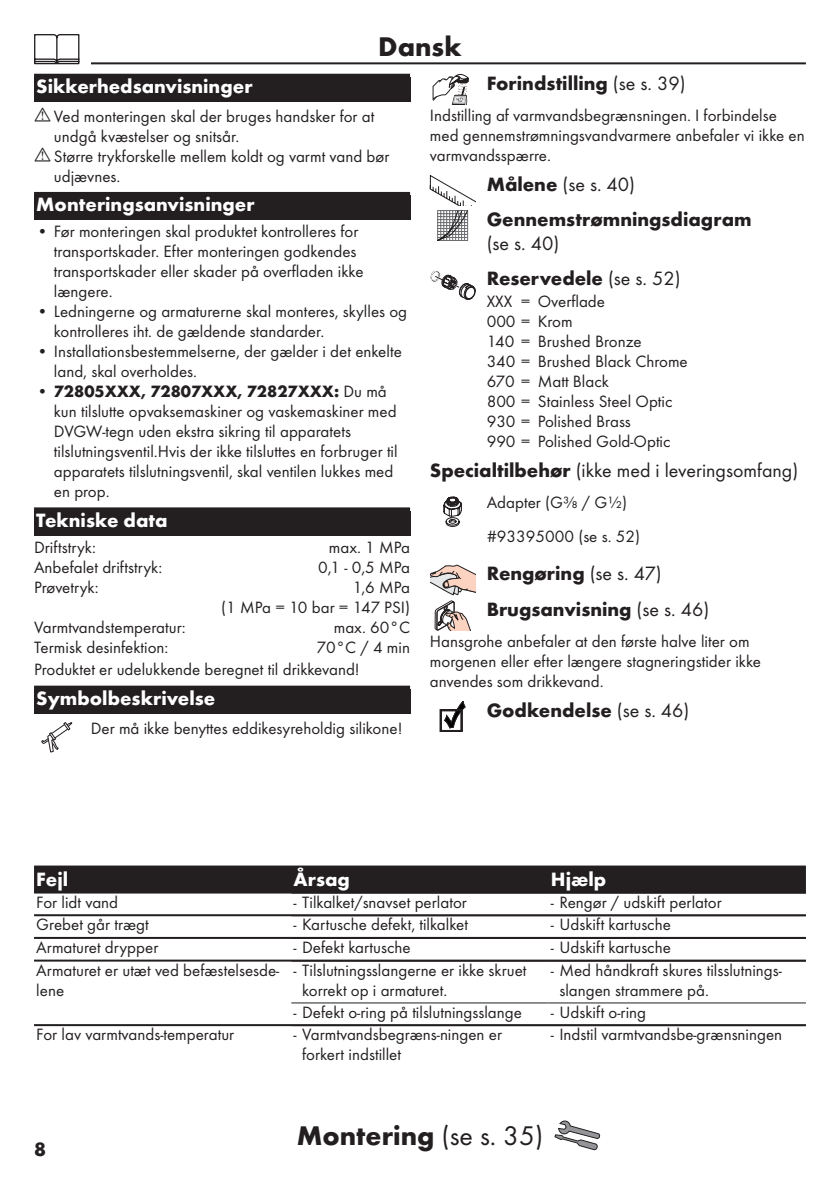
<style>
.page{position:relative;width:840px;height:1191px;background:#fff}
.page>*{position:absolute;margin:0;border:0;box-sizing:border-box;transform-origin:0 0}
.Montage_mit_Symbol_DK{font:700 28px "Futura TOT";color:#231f20}
.Sprache_Rahmenwechsel_DK{font:700 28px "Futura TOT";color:#231f20}
.Ueberschrift_Grafik_DK{font:700 20px/24px "Futura TOT";color:#231f20}
.Ueberschrift_DK{font:700 20px "Futura TOT";color:#fff}
.Ueberschrift_Grafik__folgeText_DK{font:700 20px "Futura TOT";color:#231f20}
.Ueberschrift_nach_Grafik_DK{font:20px "Futura TOT Boo";color:#231f20}
.Ueberschrift___DK{font:700 20px "Futura TOT";color:#fff}
.Ueberschrift_o_Absatz_Grafik_DK{font:700 20px "Futura TOT";color:#231f20}
.Ueberschrift_Grafik_DK-2{font:20px "Futura TOT Boo";color:#231f20}
.Tabelle_Kopf_DK{font:700 20px "Futura TOT";color:#fff}
.Normaltext_nach_Grafik_DK{font:17px/20px "Futura TOT Boo";color:#231f20}
.Techn__Daten_DK{font:17px "Futura TOT Boo";color:#231f20}
.Farbe_DK{font:17px "Futura TOT Boo";color:#231f20}
.Tabelle_Spalte_DK{font:17px/20px "Futura TOT Boo";color:#231f20}
.Normaltext_Grafik_DK{font:17px "Futura TOT Boo";color:#231f20}
.Normaltext_DK{font:17px "Futura TOT Boo";color:#231f20}
.s1{font-family:"Futura TOT";font-weight:700}
.s2{font-family:"Futura TOT Boo";font-weight:400}
</style>
<div class="page">
<hr style="left:34px;top:62px;width:771px;height:2px;background:#231f20">
<div style="left:23px;top:34px;width:68px;height:34px;background:#fff"></div>
<svg style="left:34px;top:34px;width:45px;height:30px"></svg>
<svg style="left:554px;top:1120px;width:45px;height:30px"></svg>
<div style="left:34px;top:74px;width:376px;height:28px;background:#231f20"></div>
<div style="left:34px;top:192px;width:376px;height:28px;background:#231f20"></div>
<div style="left:34px;top:507px;width:376px;height:28px;background:#231f20"></div>
<div style="left:34px;top:689px;width:376px;height:25px;background:#231f20"></div>
<div style="left:34px;top:685px;width:376px;height:28px;background:#231f20"></div>
<svg style="left:41px;top:722px;width:32px;height:30px"></svg>
<svg style="left:432px;top:74px;width:36px;height:31px"></svg>
<svg style="left:429px;top:175px;width:46px;height:66px"></svg>
<svg style="left:430px;top:271px;width:45px;height:29px"></svg>
<svg style="left:443px;top:496px;width:19px;height:31px"></svg>
<svg style="left:430px;top:565px;width:45px;height:65px"></svg>
<svg style="left:440px;top:701px;width:25px;height:30px"></svg>
<div style="left:34px;top:865px;width:771px;height:26px;background:#231f20"></div>
<hr style="left:34px;top:891px;width:771px;height:2px;background:#231f20">
<hr style="left:34px;top:914px;width:771px;height:2px;background:#231f20">
<hr style="left:34px;top:937px;width:771px;height:2px;background:#231f20">
<hr style="left:34px;top:959px;width:771px;height:2px;background:#231f20">
<hr style="left:291px;top:1002px;width:257px;height:1px;background:#231f20">
<hr style="left:548px;top:1002px;width:257px;height:1px;background:#231f20">
<hr style="left:34px;top:1024px;width:771px;height:2px;background:#231f20">
<p class="Sprache_Rahmenwechsel_DK" style="left:378px;top:29px;width:85px">Dansk</p>
<p class="Ueberschrift___DK" style="left:36px;top:74px;width:218px">Sikkerhedsanvisninger</p>
<p class="Normaltext_nach_Grafik_DK" style="left:54px;top:106px;width:322px">Ved monteringen skal der bruges handsker for at undgå kvæstelser og snitsår.</p>
<p class="Normaltext_nach_Grafik_DK" style="left:54px;top:146px;width:337px">Større trykforskelle mellem koldt og varmt vand bør udjævnes.</p>
<p class="Ueberschrift_DK" style="left:36px;top:192px;width:220px">Monteringsanvisninger</p>
<p class="Normaltext_nach_Grafik_DK" style="left:54px;top:221px;width:311px;text-indent:-17px">• Før monteringen skal produktet kontrolleres for transportskader. Efter monteringen godkendes transportskader eller skader på overfladen ikke længere.</p>
<p class="Normaltext_nach_Grafik_DK" style="left:54px;top:301px;width:354px;text-indent:-17px">• Ledningerne og armaturerne skal monteres, skylles og kontrolleres iht. de gældende standarder.</p>
<p class="Normaltext_nach_Grafik_DK" style="left:54px;top:341px;width:349px;text-indent:-17px">• Installationsbestemmelserne, der gælder i det enkelte land, skal overholdes.</p>
<p class="Normaltext_nach_Grafik_DK" style="left:54px;top:381px;width:345px;text-indent:-17px">• <span class="s1">72805XXX, 72807XXX, 72827XXX:</span> Du må kun tilslutte opvaksemaskiner og vaskemaskiner med DVGW-tegn uden ekstra sikring til apparatets tilslutningsventil.Hvis der ikke tilsluttes en forbruger til apparatets tilslutningsventil, skal ventilen lukkes med en prop.</p>
<p class="Ueberschrift_DK" style="left:36px;top:508px;width:133px">Tekniske data</p>
<p class="Techn__Daten_DK" style="left:34px;top:537px;width:63px">Driftstryk:</p>
<p class="Techn__Daten_DK" style="left:329px;top:537px;width:83px">max. 1 MPa</p>
<p class="Techn__Daten_DK" style="left:34px;top:557px;width:130px">Anbefalet driftstryk:</p>
<p class="Techn__Daten_DK" style="left:318px;top:557px;width:93px">0,1 - 0,5 MPa</p>
<p class="Techn__Daten_DK" style="left:34px;top:577px;width:66px">Prøvetryk:</p>
<p class="Techn__Daten_DK" style="left:352px;top:577px;width:59px">1,6 MPa</p>
<p class="Techn__Daten_DK" style="left:221px;top:597px;width:190px">(1 MPa = 10 bar = 147 PSI)</p>
<p class="Techn__Daten_DK" style="left:34px;top:617px;width:153px">Varmtvandstemperatur:</p>
<p class="Techn__Daten_DK" style="left:333px;top:617px;width:78px">max. 60°C</p>
<p class="Techn__Daten_DK" style="left:34px;top:637px;width:136px">Termisk desinfektion:</p>
<p class="Techn__Daten_DK" style="left:316px;top:637px;width:95px">70°C / 4 min</p>
<p class="Normaltext_DK" style="left:34px;top:659px;width:327px">Produktet er udelukkende beregnet til drikkevand!</p>
<p class="Ueberschrift_DK" style="left:36px;top:686px;width:180px">Symbolbeskrivelse</p>
<p class="Normaltext_Grafik_DK" style="left:91px;top:718px;width:313px">Der må ikke benyttes eddikesyreholdig silikone!</p>
<p class="Ueberschrift_Grafik__folgeText_DK" style="left:486px;top:70px;width:200px">Forindstilling <span class="s2">(se s. 39)</span></p>
<p class="Normaltext_nach_Grafik_DK" style="left:429px;top:105px;width:376px">Indstilling af varmvandsbegrænsningen. I forbindelse med gennemstrømningsvandvarmere anbefaler vi ikke en varmvandsspærre.</p>
<p class="Ueberschrift_Grafik_DK-2" style="left:486px;top:172px;width:150px"><span class="s1">Målene</span> (se s. 40)</p>
<p class="Ueberschrift_Grafik_DK" style="left:486px;top:207px;width:266px">Gennemstrømningsdiagram <span class="s2">(se s. 40)</span></p>
<p class="Ueberschrift_o_Absatz_Grafik_DK" style="left:486px;top:266px;width:195px">Reservedele <span class="s2">(se s. 52)</span></p>
<p class="Farbe_DK" style="left:486px;top:291px;width:120px">XXX = Overflade</p>
<p class="Farbe_DK" style="left:486px;top:311px;width:87px">000 = Krom</p>
<p class="Farbe_DK" style="left:486px;top:331px;width:156px">140 = Brushed Bronze</p>
<p class="Farbe_DK" style="left:486px;top:351px;width:202px">340 = Brushed Black Chrome</p>
<p class="Farbe_DK" style="left:486px;top:371px;width:124px">670 = Matt Black</p>
<p class="Farbe_DK" style="left:486px;top:391px;width:187px">800 = Stainless Steel Optic</p>
<p class="Farbe_DK" style="left:486px;top:411px;width:146px">930 = Polished Brass</p>
<p class="Farbe_DK" style="left:486px;top:431px;width:185px">990 = Polished Gold-Optic</p>
<p class="Ueberschrift_nach_Grafik_DK" style="left:429px;top:458px;width:369px"><span class="s1">Specialtilbehør</span> (ikke med i leveringsomfang)</p>
<p class="Normaltext_Grafik_DK" style="left:486px;top:492px;width:142px">Adapter (G⅜ / G½)</p>
<p class="Normaltext_Grafik_DK" style="left:486px;top:526px;width:155px">#93395000 (se s. 52)</p>
<p class="Ueberschrift_Grafik_DK" style="left:486px;top:561px;width:176px">Rengøring <span class="s2">(se s. 47)</span></p>
<p class="Ueberschrift_Grafik__folgeText_DK" style="left:486px;top:596px;width:224px">Brugsanvisning <span class="s2">(se s. 46)</span></p>
<p class="Normaltext_nach_Grafik_DK" style="left:429px;top:631px;width:332px">Hansgrohe anbefaler at den første halve liter om morgenen eller efter længere stagneringstider ikke anvendes som drikkevand.</p>
<p class="Ueberschrift_Grafik_DK" style="left:486px;top:698px;width:204px">Godkendelse <span class="s2">(se s. 46)</span></p>
<p class="Tabelle_Kopf_DK" style="left:36px;top:866px;width:33px">Fejl</p>
<p class="Tabelle_Kopf_DK" style="left:293px;top:866px;width:58px">Årsag</p>
<p class="Tabelle_Kopf_DK" style="left:550px;top:866px;width:57px">Hjælp</p>
<p class="Tabelle_Spalte_DK" style="left:36px;top:892px;width:83px">For lidt vand</p>
<p class="Normaltext_nach_Grafik_DK" style="left:293px;top:892px;width:175px">- Tilkalket/snavset perlator</p>
<p class="Normaltext_nach_Grafik_DK" style="left:550px;top:892px;width:172px">- Rengør / udskift perlator</p>
<p class="Tabelle_Spalte_DK" style="left:36px;top:914px;width:114px">Grebet går trægt</p>
<p class="Normaltext_nach_Grafik_DK" style="left:293px;top:914px;width:176px">- Kartusche defekt, tilkalket</p>
<p class="Normaltext_nach_Grafik_DK" style="left:550px;top:914px;width:121px">- Udskift kartusche</p>
<p class="Tabelle_Spalte_DK" style="left:36px;top:937px;width:123px">Armaturet drypper</p>
<p class="Normaltext_nach_Grafik_DK" style="left:293px;top:937px;width:119px">- Defekt kartusche</p>
<p class="Normaltext_nach_Grafik_DK" style="left:550px;top:937px;width:121px">- Udskift kartusche</p>
<p class="Tabelle_Spalte_DK" style="left:36px;top:960px;width:244px">Armaturet er utæt ved befæstelsesde&shy;lene</p>
<p class="Normaltext_nach_Grafik_DK" style="left:302px;top:960px;width:226px;text-indent:-9px">- Tilslutningsslangerne er ikke skruet korrekt op i armaturet.</p>
<p class="Normaltext_nach_Grafik_DK" style="left:559px;top:960px;width:224px;text-indent:-9px">- Med håndkraft skures tilsslutnings&shy;slangen strammere på.</p>
<p class="Normaltext_nach_Grafik_DK" style="left:293px;top:1001px;width:230px">- Defekt o-ring på tilslutningsslange</p>
<p class="Normaltext_nach_Grafik_DK" style="left:550px;top:1001px;width:97px">- Udskift o-ring</p>
<p class="Tabelle_Spalte_DK" style="left:36px;top:1024px;width:199px">For lav varmtvands-temperatur</p>
<p class="Normaltext_nach_Grafik_DK" style="left:302px;top:1024px;width:201px;text-indent:-9px">- Varmtvandsbegræns-ningen er forkert indstillet</p>
<p class="Normaltext_nach_Grafik_DK" style="left:550px;top:1024px;width:233px">- Indstil varmtvandsbe-grænsningen</p>
<p class="Ueberschrift_Grafik_DK" style="left:34px;top:1136px;width:13px">8</p>
<p class="Montage_mit_Symbol_DK" style="left:296px;top:1118px;width:248px">Montering <span class="s2">(se s. 35)</span></p>
</div>
